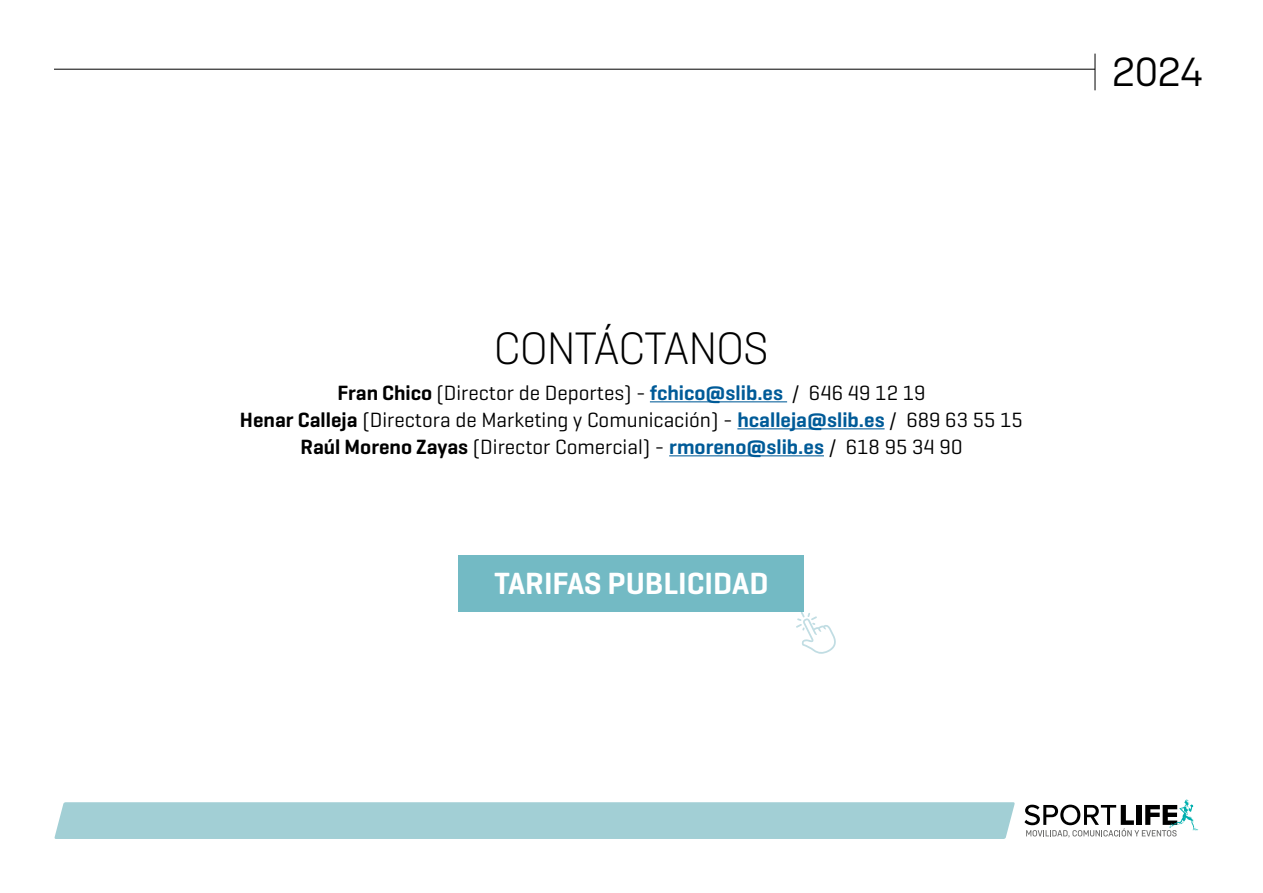
<style>
.page{position:relative;width:1263px;height:893px;background:#fff}
.page>*{position:absolute;margin:0;border:0;box-sizing:border-box;transform-origin:0 0}
.t1{font:300 45px "Hurme FIN1 a";color:#000}
.t2{font:40.5px "Hurme FIN1 a";color:#000}
.t3{font:600 31.2px "Geogrotesque";color:#fff}
.t4{font:21px/27px "Geogrotesque";color:#000;text-align:center}
.s1{font-weight:600}
.s2{font-weight:600;color:#005b98}
</style>
<div class="page">
<svg style="left:796px;top:612px;width:40px;height:42px"></svg>
<div style="left:459px;top:555px;width:345px;height:57px;background:#73bac4"></div>
<hr style="left:650px;top:401px;width:137px;height:1px;background:#005b98">
<hr style="left:737px;top:428px;width:147px;height:1px;background:#005b98">
<hr style="left:669px;top:455px;width:155px;height:1px;background:#005b98">
<hr style="left:54px;top:69px;width:1041px;height:1px;background:#000">
<div style="left:54px;top:802px;width:961px;height:37px;background:#a2cfd5"></div>
<svg style="left:1024px;top:799px;width:174px;height:38px"></svg>
<hr style="left:1095px;top:54px;width:1px;height:36px;background:#000">
<h2 class="t2" style="left:1112px;top:46px;width:93px">2024</h2>
<h1 class="t1" style="left:495px;top:320px;width:275px">CONTÁCTANOS</h1>
<p class="t4" style="left:240px;top:378px;width:784px"><span class="s1">Fran Chico</span> (Director de Deportes) - <span class="s2">fchico@slib.es</span> / 646 49 12 19<br><span class="s1">Henar Calleja</span> (Directora de Marketing y Comunicación) - <span class="s2">hcalleja@slib.es</span> / 689 63 55 15<br><span class="s1">Raúl Moreno Zayas</span> (Director Comercial) - <span class="s2">rmoreno@slib.es</span> / 618 95 34 90</p>
<h3 class="t3" style="left:494px;top:563px;width:276px">TARIFAS PUBLICIDAD</h3>
</div>
